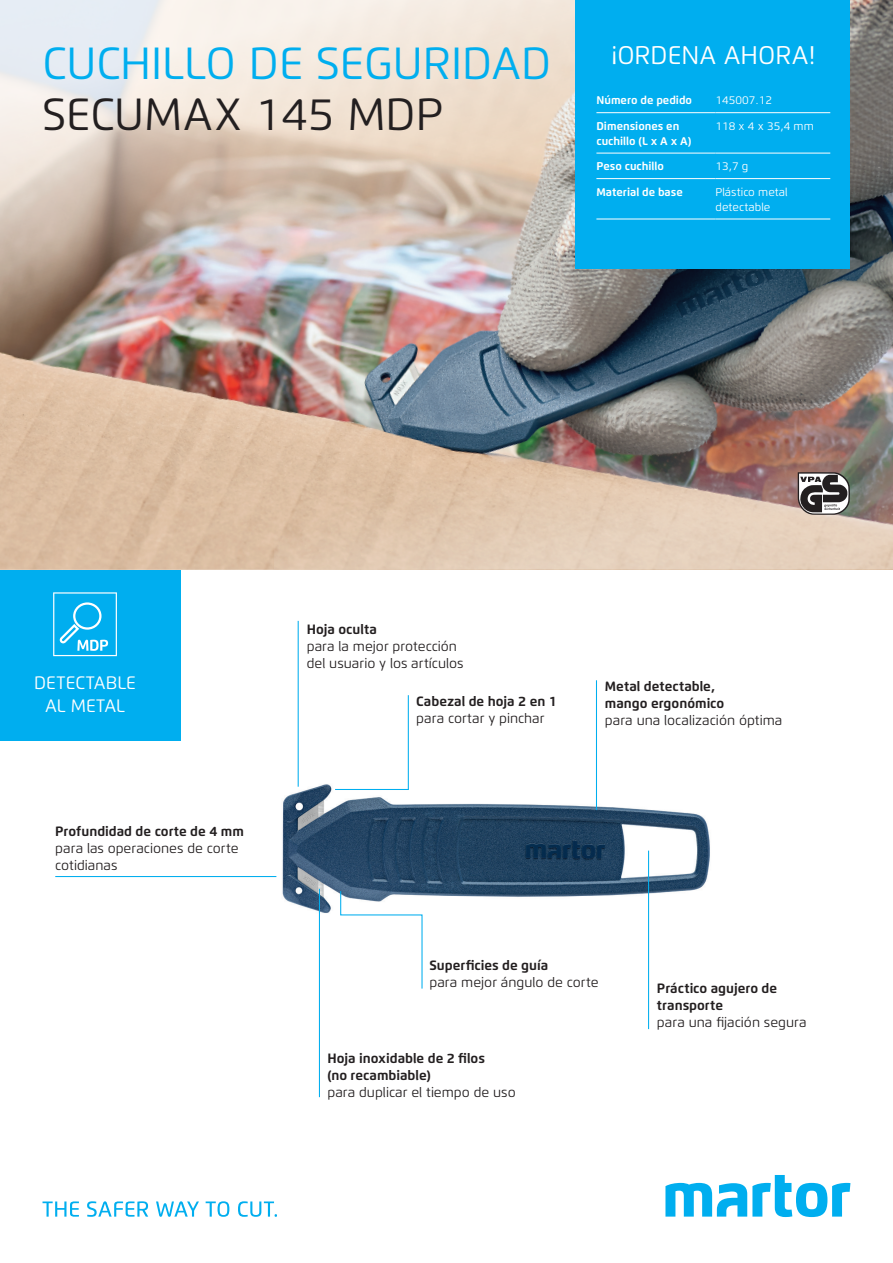
<style>
.page{position:relative;width:893px;height:1263px;background:#fff}
.page>*{position:absolute;margin:0;border:0;box-sizing:border-box;transform-origin:0 0}
.t1{font:45px "Flexo";color:#00aeef}
.t2{font:45px "Flexo";color:#231f20}
.t3{font:25.5px "Flexo";color:#fff}
.t4{font:18px/23.4px "Flexo";color:#fff;text-align:center}
.t5{font:13.5px/17px "Flexo";color:#231f20}
.t6{font:700 13.5px/17px "Flexo";color:#231f20}
.t7{font:700 11.25px/14.9px "Flexo";color:#fff}
.t8{font:11.25px/14.9px "Flexo";color:#fff}
</style>
<div class="page">
<img style="left:0;top:0;width:893px;height:570px">
<img style="left:274px;top:224px;width:619px;height:345px">
<svg style="left:798px;top:472px;width:52px;height:43px"></svg>
<img style="left:261px;top:775px;width:449px;height:146px">
<img style="left:0;top:0;width:601px;height:363px">
<div style="left:0;top:570px;width:180px;height:170px;background:#00aeef"></div>
<hr style="left:298px;top:621px;width:1px;height:166px;background:#00aeef">
<div style="left:575px;top:0;width:275px;height:269px;background:#00aeef"></div>
<hr style="left:715px;top:219px;width:115px;height:1px;background:#fff">
<hr style="left:596px;top:219px;width:119px;height:1px;background:#fff">
<hr style="left:715px;top:178px;width:115px;height:1px;background:#fff">
<hr style="left:596px;top:178px;width:119px;height:1px;background:#fff">
<hr style="left:715px;top:153px;width:115px;height:1px;background:#fff">
<hr style="left:596px;top:153px;width:119px;height:1px;background:#fff">
<hr style="left:715px;top:112px;width:115px;height:1px;background:#fff">
<hr style="left:596px;top:112px;width:119px;height:1px;background:#fff">
<svg style="left:340px;top:890px;width:83px;height:99px"></svg>
<hr style="left:596px;top:680px;width:1px;height:130px;background:#00aeef">
<hr style="left:55px;top:876px;width:221px;height:1px;background:#00aeef">
<hr style="left:319px;top:889px;width:1px;height:208px;background:#00aeef">
<hr style="left:648px;top:851px;width:1px;height:178px;background:#00aeef">
<svg style="left:334px;top:695px;width:75px;height:95px"></svg>
<svg style="left:53px;top:592px;width:64px;height:64px"></svg>
<svg style="left:665px;top:1175px;width:185px;height:42px"></svg>
<svg style="left:43px;top:1201px;width:36px;height:16px"></svg>
<svg style="left:87px;top:1201px;width:61px;height:16px"></svg>
<svg style="left:156px;top:1201px;width:43px;height:16px"></svg>
<svg style="left:206px;top:1201px;width:23px;height:16px"></svg>
<svg style="left:238px;top:1201px;width:39px;height:16px"></svg>
<h1 class="t1" style="left:43px;top:36px;width:510px">CUCHILLO DE SEGURIDAD</h1>
<h1 class="t2" style="left:43px;top:87px;width:402px">SECUMAX 145 MDP</h1>
<h2 class="t3" style="left:611px;top:39px;width:205px">¡ORDENA AHORA!</h2>
<p class="t7" style="left:596px;top:93px;width:97px">Número de pedido</p>
<p class="t8" style="left:715px;top:93px;width:58px">145007.12</p>
<p class="t7" style="left:596px;top:118px;width:96px">Dimensiones en cuchillo (L x A x A)</p>
<p class="t8" style="left:715px;top:118px;width:100px">118 x 4 x 35,4 mm</p>
<p class="t7" style="left:596px;top:159px;width:69px">Peso cuchillo</p>
<p class="t8" style="left:715px;top:159px;width:35px">13,7 g</p>
<p class="t7" style="left:596px;top:184px;width:88px">Material de base</p>
<p class="t8" style="left:715px;top:184px;width:74px">Plástico metal detectable</p>
<h3 class="t4" style="left:34px;top:671px;width:103px">DETECTABLE<br>AL METAL</h3>
<p class="t6" style="left:55px;top:822px;width:190px">Profundidad de corte de 4 mm</p>
<p class="t5" style="left:55px;top:839px;width:185px">para las operaciones de corte cotidianas</p>
<p class="t6" style="left:307px;top:620px;width:72px">Hoja oculta</p>
<p class="t5" style="left:307px;top:637px;width:158px">para la mejor protección del usuario y los artículos</p>
<p class="t6" style="left:416px;top:693px;width:142px">Cabezal de hoja 2 en 1</p>
<p class="t5" style="left:416px;top:710px;width:130px">para cortar y pinchar</p>
<p class="t6" style="left:605px;top:678px;width:121px">Metal detectable, mango ergonómico</p>
<p class="t5" style="left:605px;top:712px;width:179px">para una localización óptima</p>
<p class="t6" style="left:429px;top:956px;width:120px">Superficies de guía</p>
<p class="t5" style="left:429px;top:973px;width:171px">para mejor ángulo de corte</p>
<p class="t6" style="left:327px;top:1050px;width:159px">Hoja inoxidable de 2 filos (no recambiable)</p>
<p class="t5" style="left:327px;top:1084px;width:190px">para duplicar el tiempo de uso</p>
<p class="t6" style="left:657px;top:980px;width:122px">Práctico agujero de transporte</p>
<p class="t5" style="left:657px;top:1014px;width:151px">para una fijación segura</p>
</div>
